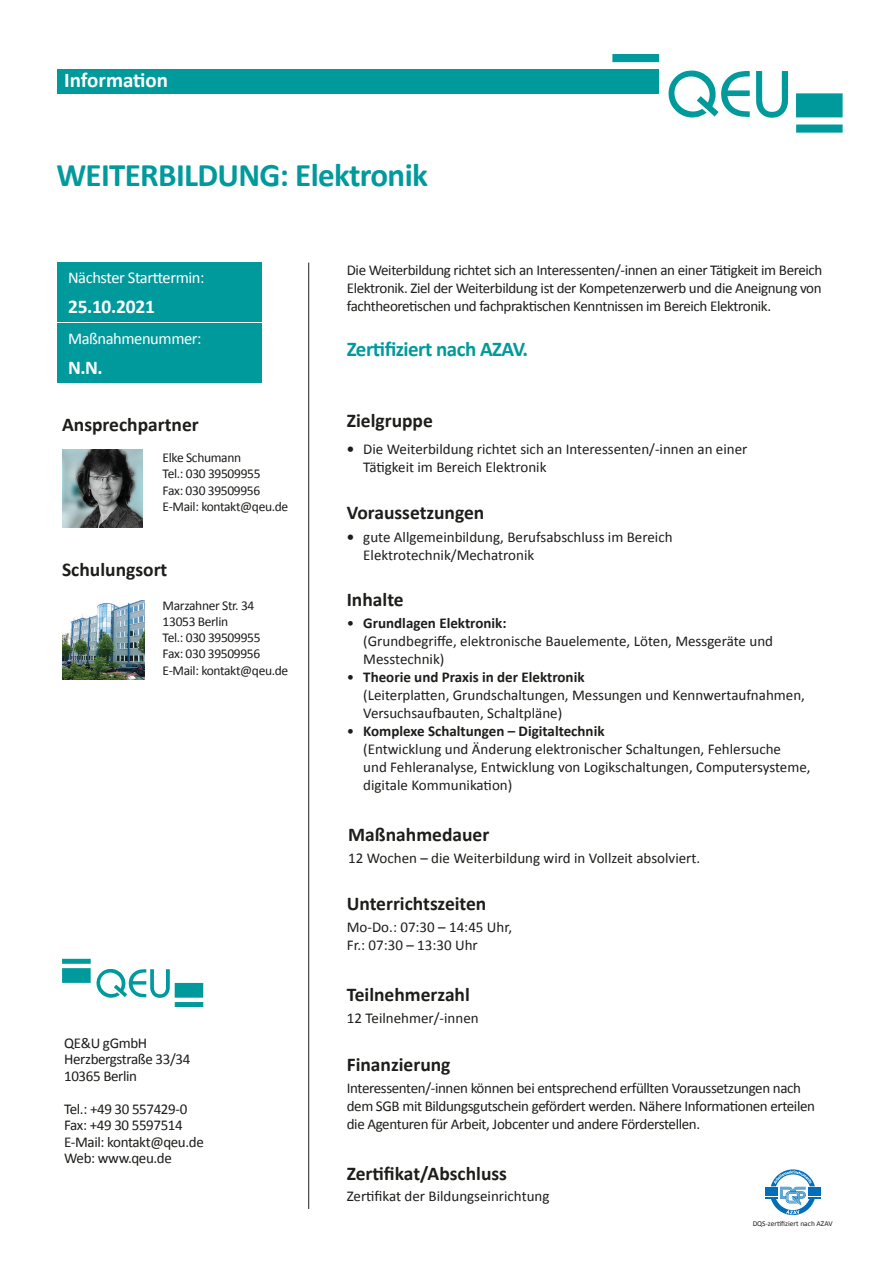
<style>
.page{position:relative;width:893px;height:1263px;background:#fff}
.page>*{position:absolute;margin:0;border:0;box-sizing:border-box;transform-origin:0 0}
.t1{font:700 33px "Calibri";letter-spacing:-.02em;color:#009a9c}
.t2{font:700 21px "Calibri";letter-spacing:-.025em;color:#009a9c}
.t3{font:700 21px "Calibri";color:#fff}
.t4{font:700 19.5px "Calibri";color:#1d1d1b}
.t5{font:700 19.5px "Calibri";letter-spacing:-.025em;color:#fff}
.t6{font:16.5px "Calibri";letter-spacing:-.025em;color:#fff}
.t7{font:15px/18px "Calibri";color:#1d1d1b}
.t8{font:15px/16.5px "Calibri";letter-spacing:-.025em;color:#1d1d1b}
.t9{font:13.5px/16.2px "Calibri";letter-spacing:-.025em;color:#1d1d1b}
.t10{font:7.5px "Calibri";color:#1d1d1b}
.s1{font-weight:700}
</style>
<div class="page">
<div style="left:58px;top:263px;width:204px;height:59px;background:#009a9c"></div>
<div style="left:58px;top:324px;width:204px;height:59px;background:#009a9c"></div>
<hr style="left:308px;top:263px;width:1px;height:946px;background:#1d1d1b">
<svg style="left:62px;top:959px;width:141px;height:48px"></svg>
<div style="left:58px;top:69px;width:601px;height:24px;background:#009a9c"></div>
<svg style="left:796px;top:93px;width:47px;height:24px"></svg>
<svg style="left:796px;top:124px;width:47px;height:9px"></svg>
<svg style="left:612px;top:54px;width:47px;height:8px"></svg>
<svg style="left:756px;top:71px;width:32px;height:47px"></svg>
<svg style="left:668px;top:71px;width:82px;height:47px"></svg>
<svg style="left:765px;top:1169px;width:56px;height:46px"></svg>
<img style="left:62px;top:450px;width:80px;height:77px">
<img style="left:62px;top:600px;width:83px;height:79px">
<h2 class="t3" style="left:64px;top:65px;width:105px">Information</h2>
<h1 class="t1" style="left:56px;top:152px;width:373px">WEITERBILDUNG: Elektronik</h1>
<p class="t6" style="left:68px;top:268px;width:138px">Nächster Starttermin:</p>
<h3 class="t5" style="left:68px;top:298px;width:89px">25.10.2021</h3>
<p class="t6" style="left:68px;top:329px;width:135px">Maßnahmenummer:</p>
<h3 class="t5" style="left:68px;top:354px;width:36px">N.N.</h3>
<h3 class="t4" style="left:62px;top:411px;width:138px">Ansprechpartner</h3>
<p class="t9" style="left:163px;top:449px;width:127px">Elke Schumann<br>Tel.: 030 39509955<br>Fax: 030 39509956<br>E-Mail: kontakt@qeu.de</p>
<h3 class="t4" style="left:62px;top:555px;width:107px">Schulungsort</h3>
<p class="t9" style="left:163px;top:596px;width:127px">Marzahner Str. 34<br>13053 Berlin<br>Tel.: 030 39509955<br>Fax: 030 39509956<br>E-Mail: kontakt@qeu.de</p>
<p class="t8" style="left:64px;top:1034px;width:128px">QE&amp;U gGmbH<br>Herzbergstraße 33/34<br>10365 Berlin</p>
<p class="t8" style="left:64px;top:1100px;width:141px">Tel.: +49 30 557429-0<br>Fax: +49 30 5597514<br>E-Mail: kontakt@qeu.de<br>Web: www.qeu.de</p>
<p class="t7" style="left:347px;top:260px;width:477px;text-align:justify">Die Weiterbildung richtet sich an Interessenten/-innen an einer Tätigkeit im Bereich Elektronik. Ziel der Weiterbildung ist der Kompetenzerwerb und die Aneignung von fachtheoretischen und fachpraktischen Kenntnissen im Bereich Elektronik.</p>
<h2 class="t2" style="left:347px;top:334px;width:183px">Zertifiziert nach AZAV.</h2>
<h3 class="t4" style="left:347px;top:407px;width:88px">Zielgruppe</h3>
<p class="t7" style="left:363px;top:439px;width:386px;text-indent:-16px"><span class="s1">•</span> Die Weiterbildung richtet sich an Interessenten/-innen an einer<br>Tätigkeit im Bereich Elektronik</p>
<h3 class="t4" style="left:347px;top:498px;width:139px">Voraussetzungen</h3>
<p class="t7" style="left:363px;top:527px;width:311px;text-indent:-16px"><span class="s1">•</span> gute Allgemeinbildung, Berufsabschluss im Bereich<br>Elektrotechnik/Mechatronik</p>
<h3 class="t4" style="left:347px;top:586px;width:58px">Inhalte</h3>
<p class="t7" style="left:363px;top:613px;width:411px;text-indent:-16px">• <span class="s1">Grundlagen Elektronik:<br></span>(Grundbegriffe, elektronische Bauelemente, Löten, Messgeräte und<br>Messtechnik)</p>
<p class="t7" style="left:363px;top:667px;width:443px;text-indent:-16px">• <span class="s1">Theorie und Praxis in der Elektronik<br></span>(Leiterplatten, Grundschaltungen, Messungen und Kennwertaufnahmen,<br>Versuchsaufbauten, Schaltpläne)</p>
<p class="t7" style="left:363px;top:721px;width:449px;text-indent:-16px">• <span class="s1">Komplexe Schaltungen – Digitaltechnik<br></span>(Entwicklung und Änderung elektronischer Schaltungen, Fehlersuche<br>und Fehleranalyse, Entwicklung von Logikschaltungen, Computersysteme, digitale Kommunikation)</p>
<h3 class="t4" style="left:348px;top:821px;width:143px">Maßnahmedauer</h3>
<p class="t7" style="left:348px;top:848px;width:354px">12 Wochen – die Weiterbildung wird in Vollzeit absolviert.</p>
<h3 class="t4" style="left:347px;top:890px;width:141px">Unterrichtszeiten</h3>
<p class="t7" style="left:347px;top:917px;width:167px">Mo-Do.: 07:30 – 14:45 Uhr,<br>Fr.: 07:30 – 13:30 Uhr</p>
<h3 class="t4" style="left:347px;top:981px;width:125px">Teilnehmerzahl</h3>
<p class="t7" style="left:347px;top:1008px;width:133px">12 Teilnehmer/-innen</p>
<h3 class="t4" style="left:347px;top:1051px;width:105px">Finanzierung</h3>
<p class="t8" style="left:347px;top:1078px;width:470px;line-height:18px">Interessenten/-innen können bei entsprechend erfüllten Voraussetzungen nach dem SGB mit Bildungsgutschein gefördert werden. Nähere Informationen erteilen die Agenturen für Arbeit, Jobcenter und andere Förderstellen.</p>
<h3 class="t4" style="left:347px;top:1159px;width:162px">Zertifikat/Abschluss</h3>
<p class="t7" style="left:347px;top:1187px;width:204px">Zertifikat der Bildungseinrichtung</p>
<p class="t10" style="left:753px;top:1218px;width:81px">DQS-zertifiziert nach AZAV</p>
</div>
